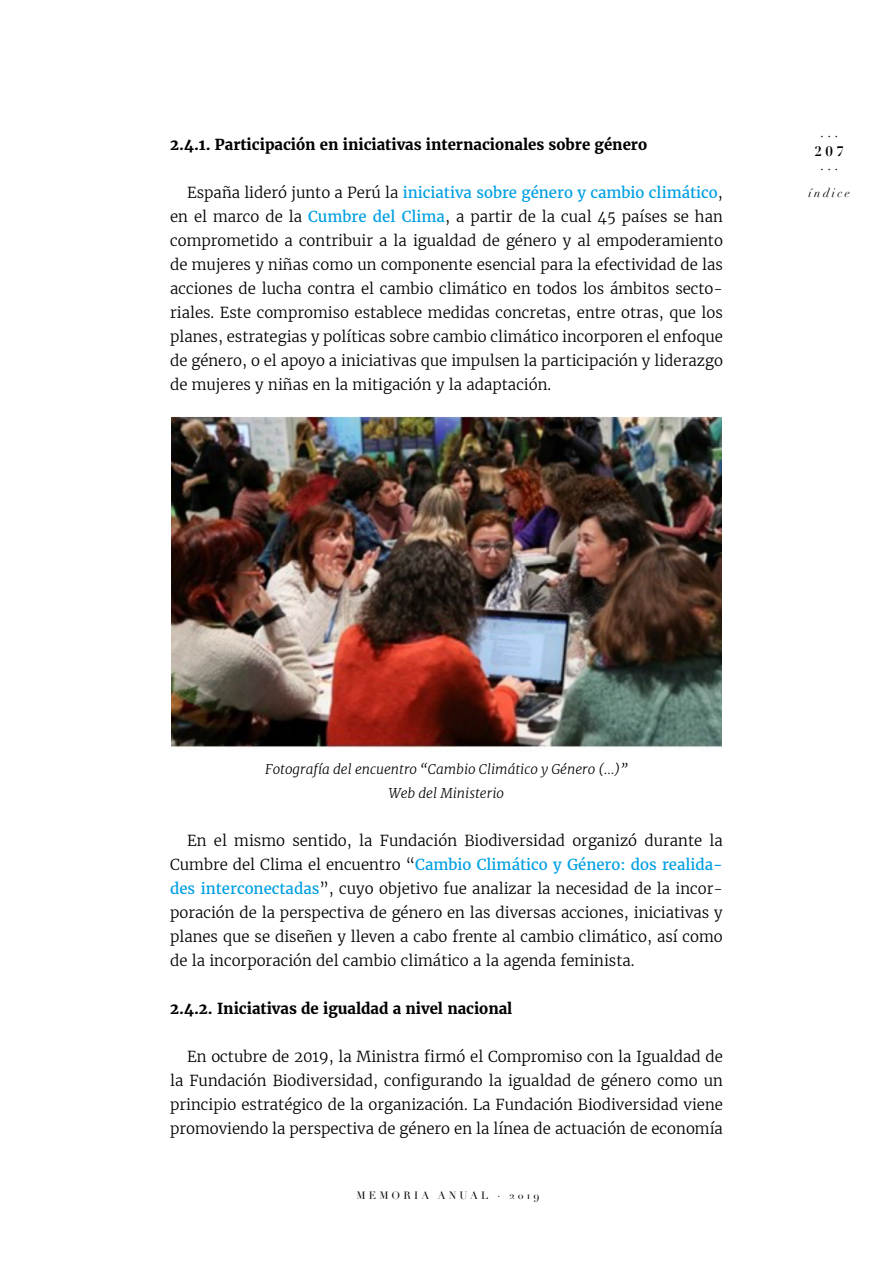
<style>
.page{position:relative;width:893px;height:1263px;background:#fff}
.page>*{position:absolute;margin:0;border:0;box-sizing:border-box;transform-origin:0 0}
.Párrafo__p{font:300 15px/24px "Merriweather";color:#000;text-align:justify}
.t1{font:700 15px "Merriweather";color:#000}
.Párrafo__p-2{font:italic 300 13.5px "Merriweather";color:#000}
.t2{font:13.5px "Didot";color:#000}
.t3{font:700 13.5px "Didot";color:#000}
.t4{font:italic 12px "Didot";letter-spacing:.2em;color:#000}
.t5{font:10.5px "Didot";letter-spacing:.3em;color:#000}
.s1{font-weight:400;color:#009fe3}
.s2{font-size:13.5px}
</style>
<div class="page">
<img style="left:172px;top:416px;width:549px;height:332px">
<h4 class="t1" style="left:170px;top:135px;width:479px">2.4.1. Participación en iniciativas internacionales sobre género</h4>
<p class="Párrafo__p" style="left:170px;top:180px;width:554px;text-indent:17px">España lideró junto a Perú la <span class="s1">iniciativa sobre género y cambio climático</span>, en el marco de la <span class="s1">Cumbre del Clima</span>, a partir de la cual 45 países se han comprometido a contribuir a la igualdad de género y al empoderamiento de mujeres y niñas como un componente esencial para la efectividad de las acciones de lucha contra el cambio climático en todos los ámbitos secto&shy;riales. Este compromiso establece medidas concretas, entre otras, que los planes, estrategias y políticas sobre cambio climático incorporen el enfoque de género, o el apoyo a iniciativas que impulsen la participación y liderazgo de mujeres y niñas en la mitigación y la adaptación.</p>
<p class="t2" style="left:820px;top:127px;width:20px">···</p>
<p class="t3" style="left:814px;top:143px;width:31px">207</p>
<p class="t2" style="left:820px;top:160px;width:20px">···</p>
<p class="t4" style="left:808px;top:186px;width:43px">índice</p>
<p class="Párrafo__p-2" style="left:265px;top:760px;width:364px">Fotografía del encuentro “Cambio Climático y Género (…)”</p>
<p class="Párrafo__p-2" style="left:389px;top:784px;width:117px">Web del Ministerio</p>
<p class="Párrafo__p" style="left:170px;top:828px;width:554px;text-indent:17px">En el mismo sentido, la Fundación Biodiversidad organizó durante la Cumbre del Clima el encuentro “<span class="s1">Cambio Climático y Género: dos realida&shy;des interconectadas</span>”, cuyo objetivo fue analizar la necesidad de la incor&shy;poración de la perspectiva de género en las diversas acciones, iniciativas y planes que se diseñen y lleven a cabo frente al cambio climático, así como de la incorporación del cambio climático a la agenda feminista.</p>
<h4 class="t1" style="left:170px;top:999px;width:344px">2.4.2. Iniciativas de igualdad a nivel nacional</h4>
<p class="Párrafo__p" style="left:170px;top:1044px;width:554px;text-indent:17px">En octubre de 2019, la Ministra firmó el Compromiso con la Igualdad de la Fundación Biodiversidad, configurando la igualdad de género como un principio estratégico de la organización. La Fundación Biodiversidad viene promoviendo la perspectiva de género en la línea de actuación de economía</p>
<p class="t5" style="left:339px;top:1189px;width:216px"><span class="s2">–</span> MEMORIA ANUAL · 2019 –</p>
</div>
